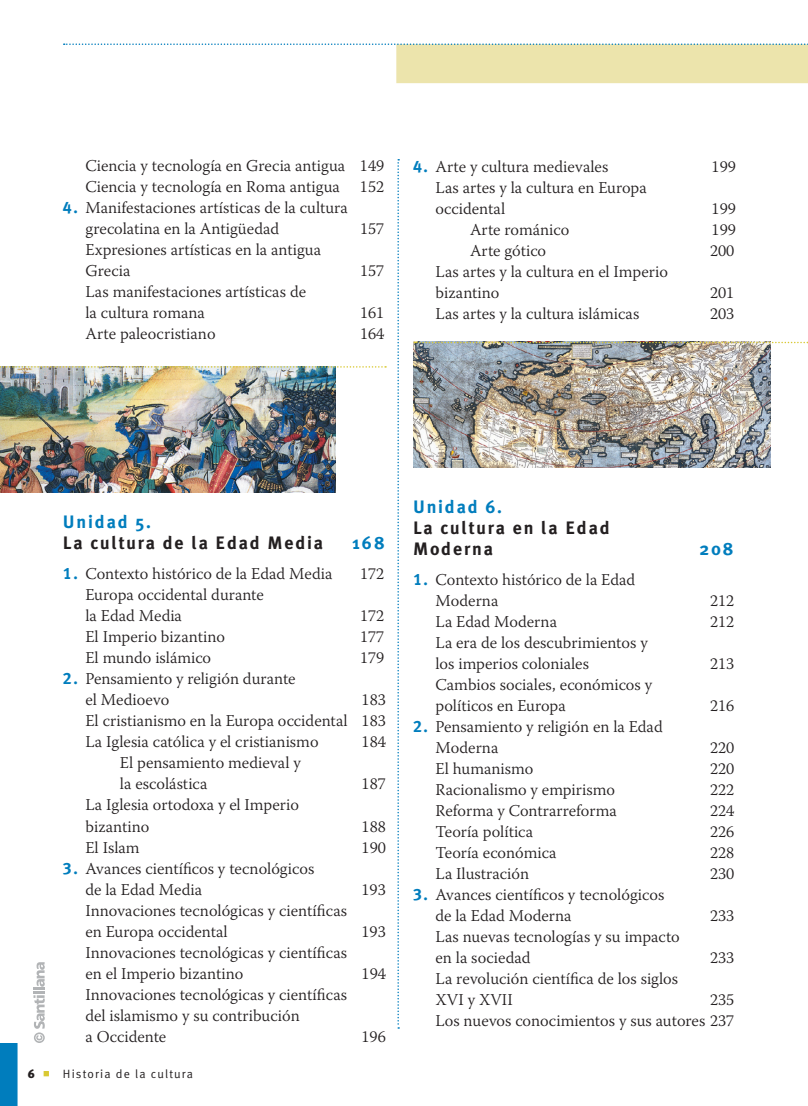
<style>
.page{position:relative;width:808px;height:1106px;background:#fff}
.page>*{position:absolute;margin:0;border:0;box-sizing:border-box;transform-origin:0 0}
.t1{font:700 18px/21px "Meta Plus";letter-spacing:.1em;color:#231f20}
.t2{font:700 18px "Meta Plus";letter-spacing:.1em;color:#007dbd}
.t3{font:300 16.5px/21px "Warnock Pro";color:#231f20}
.t4{font:12px "Meta Normal";letter-spacing:.095em;color:#231f20}
.t5{font:12px "Meta Black Expert";color:#231f20}
.s1{font-family:"Meta Plus Bold Caps";font-weight:400;color:#007dbd}
</style>
<div class="page">
<svg style="left:0;top:1043px;width:18px;height:62px"></svg>
<svg style="left:44px;top:1071px;width:5px;height:5px"></svg>
<img style="left:0;top:367px;width:336px;height:125px">
<svg style="left:0;top:366px;width:386px;height:1px"></svg>
<img style="left:413px;top:342px;width:358px;height:126px">
<svg style="left:414px;top:342px;width:394px;height:1px"></svg>
<svg style="left:397px;top:159px;width:2px;height:869px"></svg>
<div style="left:396px;top:44px;width:412px;height:39px;background:#ece4ac"></div>
<svg style="left:64px;top:43px;width:744px;height:2px"></svg>
<svg style="left:33px;top:962px;width:12px;height:80px"></svg>
<p class="t3" style="left:85px;top:157px;width:300px">Ciencia y tecnología en Grecia antigua 149<br>Ciencia y tecnología en Roma antigua 152</p>
<p class="t3" style="left:85px;top:199px;width:264px;text-indent:-22px"><span class="s1">4.</span> Manifestaciones artísticas de la cultura grecolatina en la Antigüedad</p>
<p class="t3" style="left:360px;top:220px;width:26px">157</p>
<p class="t3" style="left:85px;top:241px;width:237px">Expresiones artísticas en la antigua<br>Grecia</p>
<p class="t3" style="left:85px;top:283px;width:222px">Las manifestaciones artísticas de la cultura romana</p>
<p class="t3" style="left:360px;top:262px;width:26px">157</p>
<p class="t3" style="left:360px;top:304px;width:26px">161</p>
<p class="t3" style="left:85px;top:325px;width:132px">Arte paleocristiano</p>
<p class="t3" style="left:360px;top:325px;width:26px">164</p>
<p class="t3" style="left:413px;top:157px;width:197px"><span class="s1">4.</span> Arte y cultura medievales</p>
<p class="t3" style="left:711px;top:157px;width:26px">199</p>
<p class="t3" style="left:435px;top:178px;width:213px">Las artes y la cultura en Europa occidental</p>
<p class="t3" style="left:711px;top:199px;width:26px">199</p>
<p class="t3" style="left:470px;top:220px;width:101px">Arte románico</p>
<p class="t3" style="left:711px;top:220px;width:26px">199</p>
<p class="t3" style="left:470px;top:241px;width:78px">Arte gótico</p>
<p class="t3" style="left:710px;top:241px;width:26px">200</p>
<p class="t3" style="left:435px;top:262px;width:234px">Las artes y la cultura en el Imperio bizantino</p>
<p class="t3" style="left:710px;top:283px;width:26px">201</p>
<p class="t3" style="left:435px;top:304px;width:205px">Las artes y la cultura islámicas</p>
<p class="t3" style="left:710px;top:304px;width:26px">203</p>
<p class="t2" style="left:63px;top:515px;width:89px">Unidad 5.</p>
<p class="t1" style="left:63px;top:534px;width:262px">La cultura de la Edad Media</p>
<p class="t2" style="left:352px;top:536px;width:34px">168</p>
<p class="t3" style="left:63px;top:565px;width:271px"><span class="s1">1.</span> Contexto histórico de la Edad Media</p>
<p class="t3" style="left:360px;top:565px;width:26px">172</p>
<p class="t3" style="left:85px;top:586px;width:180px">Europa occidental durante la Edad Media</p>
<p class="t3" style="left:360px;top:607px;width:26px">172</p>
<p class="t3" style="left:85px;top:628px;width:141px">El Imperio bizantino</p>
<p class="t3" style="left:360px;top:628px;width:26px">177</p>
<p class="t3" style="left:85px;top:649px;width:127px">El mundo islámico</p>
<p class="t3" style="left:360px;top:649px;width:26px">179</p>
<p class="t3" style="left:85px;top:670px;width:212px;text-indent:-22px"><span class="s1">2.</span> Pensamiento y religión durante el Medioevo</p>
<p class="t3" style="left:85px;top:691px;width:302px;text-align:justify;text-indent:276px">183<br>El cristianismo en la Europa occidental 183<br>La Iglesia católica y el cristianismo</p>
<p class="t3" style="left:362px;top:733px;width:26px">184</p>
<p class="t3" style="left:120px;top:754px;width:182px">El pensamiento medieval y la escolástica</p>
<p class="t3" style="left:85px;top:796px;width:215px">La Iglesia ortodoxa y el Imperio bizantino</p>
<p class="t3" style="left:361px;top:775px;width:26px">187</p>
<p class="t3" style="left:361px;top:817px;width:26px">188</p>
<p class="t3" style="left:85px;top:838px;width:56px">El Islam</p>
<p class="t3" style="left:361px;top:838px;width:26px">190</p>
<p class="t3" style="left:85px;top:859px;width:230px;text-indent:-22px"><span class="s1">3.</span> Avances científicos y tecnológicos de la Edad Media</p>
<p class="t3" style="left:361px;top:880px;width:26px">193</p>
<p class="t3" style="left:85px;top:901px;width:263px">Innovaciones tecnológicas y científicas en Europa occidental</p>
<p class="t3" style="left:85px;top:943px;width:263px">Innovaciones tecnológicas y científicas en el Imperio bizantino</p>
<p class="t3" style="left:85px;top:985px;width:263px">Innovaciones tecnológicas y científicas del islamismo y su contribución<br>a Occidente</p>
<p class="t5" style="left:28px;top:1066px;width:9px">6</p>
<p class="t4" style="left:63px;top:1069px;width:132px">Historia de la cultura</p>
<p class="t3" style="left:361px;top:922px;width:26px">193</p>
<p class="t3" style="left:361px;top:964px;width:26px">194</p>
<p class="t3" style="left:361px;top:1027px;width:26px">196</p>
<p class="t2" style="left:413px;top:499px;width:91px">Unidad 6.</p>
<p class="t1" style="left:413px;top:518px;width:198px">La cultura en la Edad<br>Moderna</p>
<p class="t3" style="left:435px;top:570px;width:201px;text-indent:-22px"><span class="s1">1.</span> Contexto histórico de la Edad<br>Moderna</p>
<p class="t2" style="left:699px;top:541px;width:36px">208</p>
<p class="t3" style="left:710px;top:591px;width:26px">212</p>
<p class="t3" style="left:435px;top:612px;width:123px">La Edad Moderna</p>
<p class="t3" style="left:710px;top:612px;width:26px">212</p>
<p class="t3" style="left:435px;top:633px;width:214px">La era de los descubrimientos y los imperios coloniales</p>
<p class="t3" style="left:710px;top:654px;width:26px">213</p>
<p class="t3" style="left:435px;top:675px;width:218px">Cambios sociales, económicos y políticos en Europa</p>
<p class="t3" style="left:435px;top:717px;width:229px;text-indent:-22px"><span class="s1">2.</span> Pensamiento y religión en la Edad<br>Moderna</p>
<p class="t3" style="left:710px;top:696px;width:26px">216</p>
<p class="t3" style="left:710px;top:738px;width:26px">220</p>
<p class="t3" style="left:435px;top:759px;width:99px">El humanismo</p>
<p class="t3" style="left:710px;top:759px;width:26px">220</p>
<p class="t3" style="left:435px;top:780px;width:181px">Racionalismo y empirismo</p>
<p class="t3" style="left:710px;top:780px;width:26px">222</p>
<p class="t3" style="left:435px;top:801px;width:183px">Reforma y Contrarreforma</p>
<p class="t3" style="left:710px;top:801px;width:26px">224</p>
<p class="t3" style="left:435px;top:822px;width:99px">Teoría política</p>
<p class="t3" style="left:710px;top:822px;width:26px">226</p>
<p class="t3" style="left:435px;top:843px;width:123px">Teoría económica</p>
<p class="t3" style="left:710px;top:843px;width:26px">228</p>
<p class="t3" style="left:435px;top:864px;width:95px">La Ilustración</p>
<p class="t3" style="left:710px;top:864px;width:26px">230</p>
<p class="t3" style="left:435px;top:885px;width:230px;text-indent:-22px"><span class="s1">3.</span> Avances científicos y tecnológicos de la Edad Moderna</p>
<p class="t3" style="left:710px;top:906px;width:26px">233</p>
<p class="t3" style="left:435px;top:927px;width:246px">Las nuevas tecnologías y su impacto en la sociedad</p>
<p class="t3" style="left:710px;top:948px;width:26px">233</p>
<p class="t3" style="left:435px;top:969px;width:244px">La revolución científica de los siglos<br>XVI y XVII</p>
<p class="t3" style="left:435px;top:990px;width:300px;text-align:right">235<br>Los nuevos conocimientos y sus autores 237</p>
</div>
